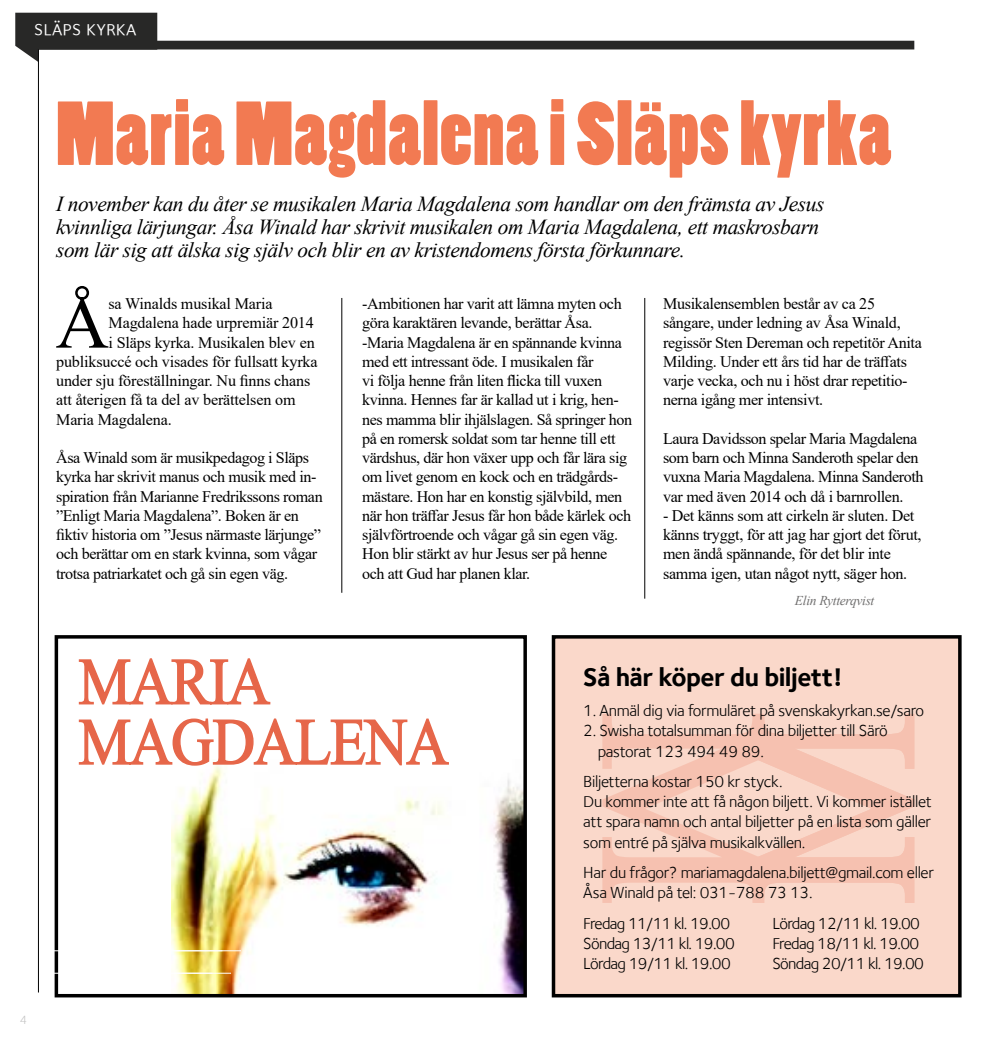
<style>
.page{position:relative;width:998px;height:1042px;background:#fff}
.page>*{position:absolute;margin:0;border:0;box-sizing:border-box;transform-origin:0 0}
.t1{font:84.7px "Poplar Std";letter-spacing:.01em;color:#f27a52}
.t2{font:74.2px "Times New Roman";color:#000}
.t3{font:700 26.25px "Foundry Sterling";letter-spacing:-.02em;color:#000}
.t4{font:italic 21.35px/23.1px "Times New Roman";letter-spacing:-.02em;color:#000}
.t5{font:21px "Foundry Sterling Book Expert";color:#fff}
.t6{font:16.45px/20.1px "Foundry Sterling";letter-spacing:-.02em;color:#000}
.t7{font:16.45px "Foundry Sterling";letter-spacing:-.04em;color:#000}
.t8{font:16.1px/19.2px "Times New Roman";letter-spacing:-.025em;color:#000}
.t9{font:italic 13.47px "Times New Roman";letter-spacing:-.02em;color:#706f6f}
.t10{font:12.25px "Foundry Sterling";color:#c6c6c6}
</style>
<div class="page">
<img style="left:171px;top:762px;width:350px;height:230px">
<svg style="left:79px;top:718px;width:369px;height:47px"></svg>
<svg style="left:79px;top:658px;width:192px;height:47px"></svg>
<div style="left:55px;top:635px;width:471px;height:362px;border:4px solid #000"></div>
<svg style="left:15px;top:13px;width:142px;height:49px"></svg>
<hr style="left:68px;top:950px;width:173px;height:1px;background:#fff">
<hr style="left:68px;top:973px;width:163px;height:1px;background:#fff">
<hr style="left:49px;top:950px;width:173px;height:1px;background:#fff">
<hr style="left:49px;top:973px;width:163px;height:1px;background:#fff">
<hr style="left:341px;top:298px;width:1px;height:295px;background:#000">
<hr style="left:644px;top:298px;width:1px;height:301px;background:#000">
<hr style="left:38px;top:48px;width:1px;height:944px;background:#000">
<div style="left:30px;top:41px;width:884px;height:8px;background:#282827"></div>
<div style="left:553px;top:637px;width:406px;height:358px;background:#fad8ca"></div>
<div style="left:551px;top:635px;width:410px;height:362px;border:4px solid #000"></div>
<svg style="left:602px;top:714px;width:313px;height:189px"></svg>
<h3 class="t5" style="left:34px;top:16px;width:104px">släps kyrka</h3>
<p class="t10" style="left:20px;top:1012px;width:9px">4</p>
<h1 class="t1" style="left:56px;top:87px;width:836px">Maria Magdalena i Släps kyrka</h1>
<p class="t4" style="left:56px;top:192px;width:769px">I november kan du åter se musikalen Maria Magdalena som handlar om den främsta av Jesus kvinnliga lärjungar. Åsa Winald har skrivit musikalen om Maria Magdalena, ett maskrosbarn som lär sig att älska sig själv och blir en av kristendomens första förkunnare.</p>
<h2 class="t2" style="left:56px;top:270px;width:55px">Å</h2>
<p class="t8" style="left:108px;top:294px;width:165px">sa Winalds musikal Maria</p>
<p class="t8" style="left:108px;top:313px;width:207px">Magdalena hade urpremiär 2014</p>
<p class="t8" style="left:108px;top:332px;width:208px">i Släps kyrka. Musikalen blev en</p>
<p class="t8" style="left:56px;top:351px;width:263px">publiksuccé och visades för fullsatt kyrka</p>
<p class="t8" style="left:56px;top:371px;width:255px">under sju föreställningar. Nu finns chans</p>
<p class="t8" style="left:56px;top:390px;width:241px">att återigen få ta del av berättelsen om</p>
<p class="t8" style="left:56px;top:409px;width:117px">Maria Magdalena.</p>
<p class="t8" style="left:56px;top:448px;width:268px">Åsa Winald som är musikpedagog i Släps kyrka har skrivit manus och musik med in&shy;spiration från Marianne Fredrikssons roman ”Enligt Maria Magdalena”. Boken är en fiktiv historia om ”Jesus närmaste lärjunge” och berättar om en stark kvinna, som vågar trotsa patriarkatet och gå sin egen väg.</p>
<p class="t8" style="left:362px;top:294px;width:271px">-Ambitionen har varit att lämna myten och göra karaktären levande, berättar Åsa. -Maria Magdalena är en spännande kvinna med ett intressant öde. I musikalen får<br>vi följa henne från liten flicka till vuxen kvinna. Hennes far är kallad ut i krig, hen&shy;nes mamma blir ihjälslagen. Så springer hon på en romersk soldat som tar henne till ett värdshus, där hon växer upp och får lära sig om livet genom en kock och en trädgårds&shy;mästare. Hon har en konstig självbild, men när hon träffar Jesus får hon både kärlek och självförtroende och vågar gå sin egen väg.<br>Hon blir stärkt av hur Jesus ser på henne och att Gud har planen klar.</p>
<p class="t8" style="left:662px;top:294px;width:260px">Musikalensemblen består av ca 25 sångare, under ledning av Åsa Winald, regissör Sten Dereman och repetitör Anita Milding. Under ett års tid har de träffats varje vecka, och nu i höst drar repetitio&shy;nerna igång mer intensivt.</p>
<p class="t8" style="left:662px;top:428px;width:262px">Laura Davidsson spelar Maria Magdalena som barn och Minna Sanderoth spelar den vuxna Maria Magdalena. Minna Sanderoth var med även 2014 och då i barnrollen.</p>
<p class="t8" style="left:662px;top:505px;width:260px">- Det känns som att cirkeln är sluten. Det känns tryggt, för att jag har gjort det förut, men ändå spännande, för det blir inte samma igen, utan något nytt, säger hon.</p>
<p class="t9" style="left:794px;top:591px;width:81px">Elin Rytterqvist</p>
<h3 class="t3" style="left:583px;top:661px;width:261px">Så här köper du biljett!</h3>
<p class="t6" style="left:583px;top:700px;width:342px">1. Anmäl dig via formuläret på svenskakyrkan.se/saro</p>
<p class="t6" style="left:597px;top:721px;width:291px;text-indent:-14px">2. Swisha totalsumman för dina biljetter till Särö pastorat 123 494 49 89.</p>
<p class="t6" style="left:583px;top:771px;width:350px">Biljetterna kostar 150 kr styck.<br>Du kommer inte att få någon biljett. Vi kommer istället att spara namn och antal biljetter på en lista som gäller som entré på själva musikalkvällen.</p>
<p class="t6" style="left:583px;top:862px;width:352px">Har du frågor? mariamagdalena.biljett@gmail.com eller<br>Åsa Winald på tel: 031-788 73 13.</p>
<p class="t7" style="left:583px;top:914px;width:148px">Fredag 11/11 kl. 19.00</p>
<p class="t7" style="left:772px;top:914px;width:149px">Lördag 12/11 kl. 19.00</p>
<p class="t7" style="left:583px;top:934px;width:153px">Söndag 13/11 kl. 19.00</p>
<p class="t7" style="left:772px;top:934px;width:148px">Fredag 18/11 kl. 19.00</p>
<p class="t7" style="left:583px;top:954px;width:149px">Lördag 19/11 kl. 19.00</p>
<p class="t7" style="left:772px;top:954px;width:153px">Söndag 20/11 kl. 19.00</p>
</div>
